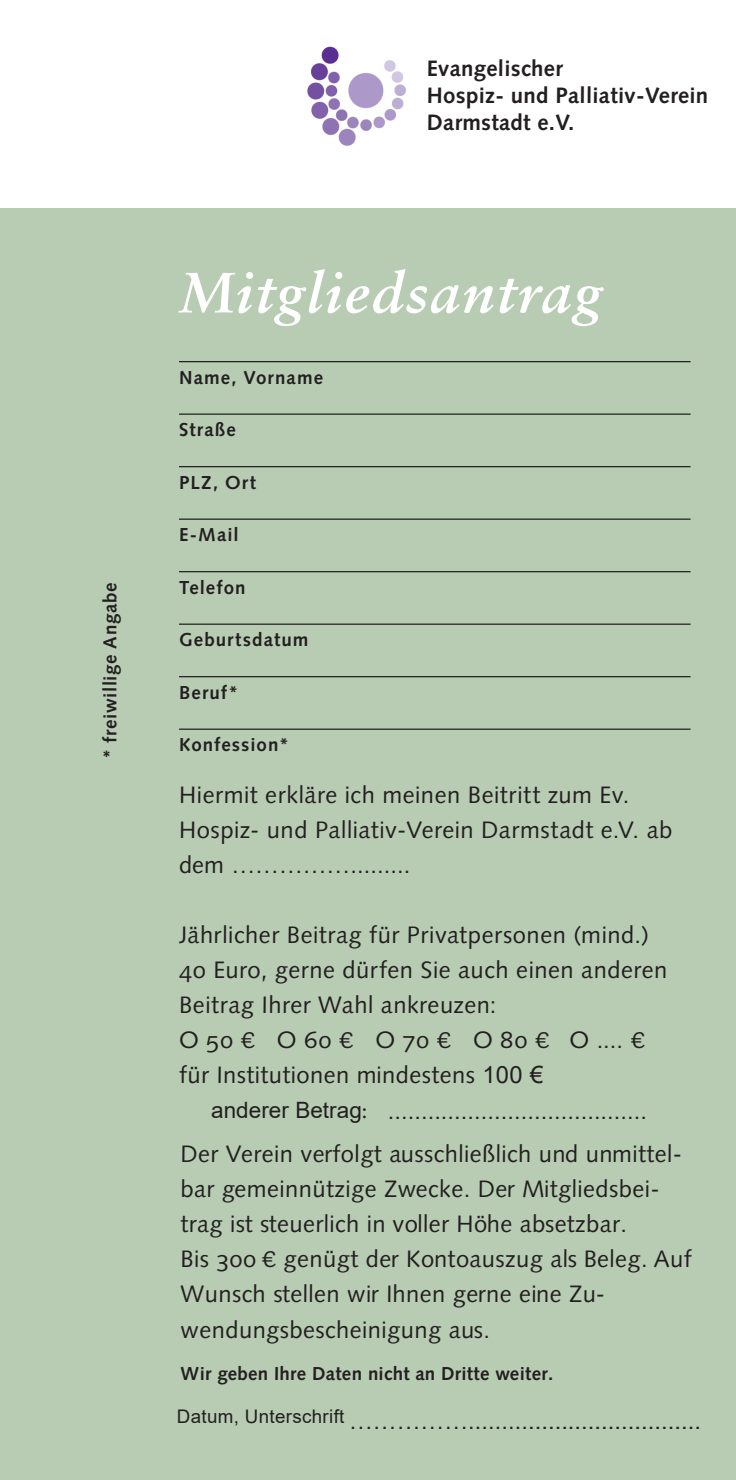
<style>
.page{position:relative;width:736px;height:1480px;background:#fff}
.page>*{position:absolute;margin:0;border:0;box-sizing:border-box;transform-origin:0 0}
.t1{font:italic 700 57px "Sabon";letter-spacing:.03em;color:#fff}
.t2{font:23.75px/35px "Zyntax Normal";letter-spacing:.02em;color:#231f20}
.t3{font:23.75px "Arial";color:#231f20}
.t4{font:22.25px/26.8px "Zyntax Fett";letter-spacing:.015em;color:#231f20}
.t5{font:18.75px "Zyntax Fett";letter-spacing:.05em;color:#231f20}
.t6{font:18.75px "Zyntax Fett";letter-spacing:.02em;color:#231f20}
.t7{font:18.75px "Arial";letter-spacing:.02em;color:#231f20}
.t8{font:18.75px "Zyntax Fett";letter-spacing:.03em;color:#231f20}
.s1{font-family:"Spiegel Sans"}
.s2{font-family:"Arial"}
.s3{font-family:"Arial";font-size:22.5px}
.s4{font-family:"Minion Pro"}
.s5{font-family:"Zyntax Normal"}
</style>
<div class="page">
<div style="left:0;top:208px;width:736px;height:1272px;background:#b8ccb4"></div>
<img style="left:307px;top:46px;width:99px;height:100px">
<hr style="left:179px;top:361px;width:511px;height:1px;background:#231f20">
<hr style="left:179px;top:413px;width:511px;height:2px;background:#231f20">
<hr style="left:179px;top:466px;width:511px;height:1px;background:#231f20">
<hr style="left:179px;top:518px;width:511px;height:2px;background:#231f20">
<hr style="left:179px;top:571px;width:511px;height:1px;background:#231f20">
<hr style="left:179px;top:623px;width:511px;height:2px;background:#231f20">
<hr style="left:179px;top:676px;width:511px;height:1px;background:#231f20">
<hr style="left:179px;top:728px;width:511px;height:2px;background:#231f20">
<p class="t8" style="left:99px;top:759px;width:178px;rotate:-90deg">* freiwillige Angabe</p>
<p class="t4" style="left:427px;top:55px;width:283px">Evangelischer<br>Hospiz- und Palliativ-Verein<br>Darmstadt e.V.</p>
<h1 class="t1" style="left:180px;top:258px;width:423px">Mitgliedsantrag</h1>
<p class="t5" style="left:179px;top:366px;width:146px">Name, Vorname</p>
<p class="t5" style="left:179px;top:419px;width:58px">Straße</p>
<p class="t5" style="left:179px;top:471px;width:79px">PLZ, Ort</p>
<p class="t5" style="left:179px;top:524px;width:61px">E-Mail</p>
<p class="t5" style="left:179px;top:576px;width:68px">Telefon</p>
<p class="t5" style="left:179px;top:629px;width:131px">Geburtsdatum</p>
<p class="t5" style="left:179px;top:681px;width:61px">Beruf*</p>
<p class="t5" style="left:179px;top:734px;width:112px">Konfession*</p>
<p class="t2" style="left:179px;top:777px;width:495px">Hiermit erkläre ich meinen Beitritt zum Ev.<br>Hospiz- und Palliativ-Verein Darmstadt e.V. ab dem …………….........</p>
<p class="t2" style="left:179px;top:917px;width:490px">Jährlicher Beitrag für Privatpersonen (mind.)<br>40 Euro, gerne dürfen Sie auch einen anderen Beitrag Ihrer Wahl ankreuzen:<br>O 50 <span class="s1">€</span> O 60 <span class="s1">€</span> O 70 <span class="s1">€</span> O 80 <span class="s1">€</span> O .... <span class="s1">€ </span>für Institutionen mindestens <span class="s2">100 €</span></p>
<p class="t2" style="left:180px;top:1089px;width:503px;line-height:43.2px;text-align:center"><span class="s3">anderer Betrag</span><span class="s4">:</span> .......................................<br>Der Verein verfolgt ausschließlich und unmittel-</p>
<p class="t2" style="left:180px;top:1172px;width:513px">bar gemeinnützige Zwecke. Der Mitgliedsbei&shy;trag ist steuerlich in voller Höhe absetzbar.<br>Bis 300 <span class="s1">€</span> genügt der Kontoauszug als Beleg. Auf Wunsch stellen wir Ihnen gerne eine Zu&shy;wendungsbescheinigung aus.</p>
<p class="t6" style="left:181px;top:1362px;width:374px">Wir geben Ihre Daten nicht an Dritte weiter.</p>
<p class="t7" style="left:177px;top:1403px;width:169px">Datum, Unterschrift</p>
<p class="t3" style="left:349px;top:1404px;width:353px"><span class="s5">…………….........</span>..........................</p>
</div>
